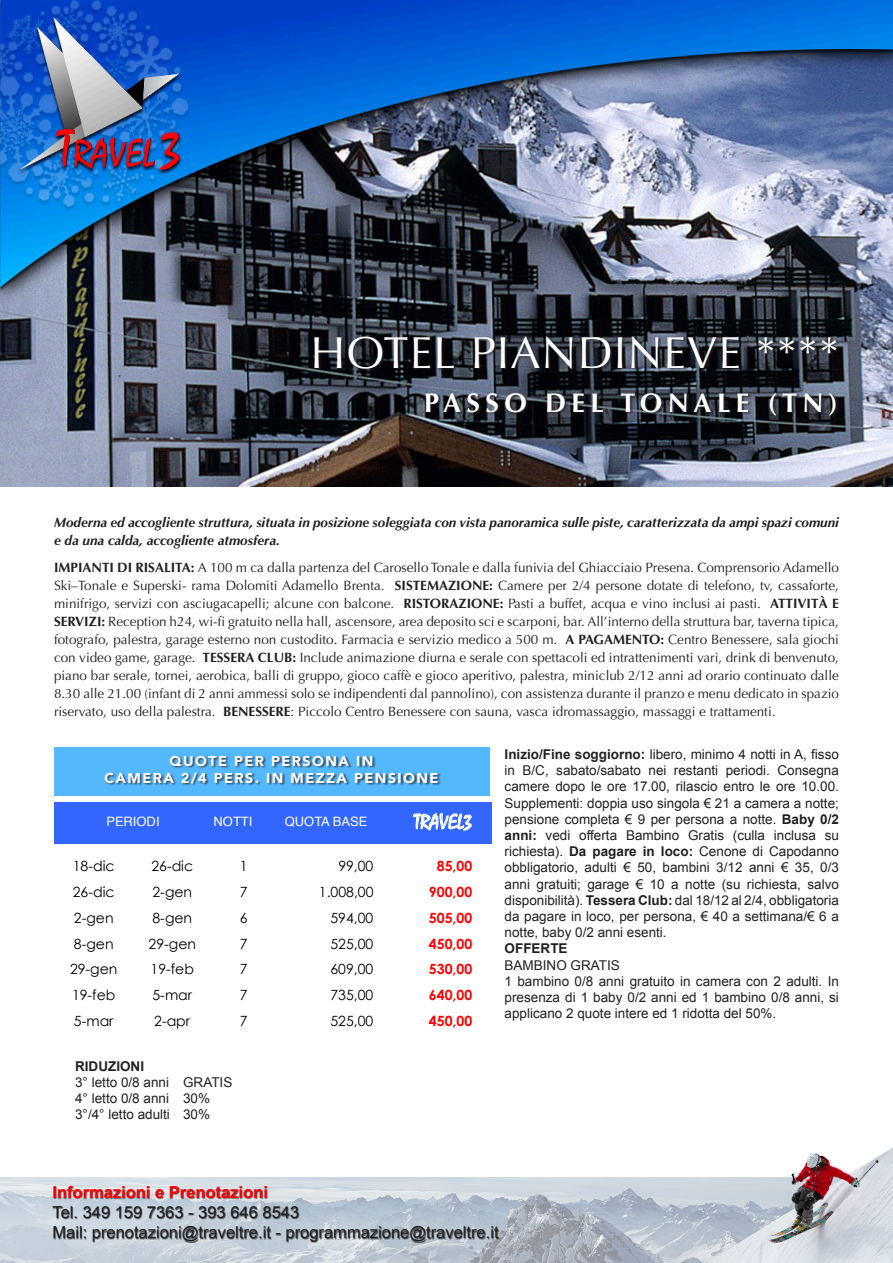
<style>
.page{position:relative;width:893px;height:1263px;background:#fff}
.page>*{position:absolute;margin:0;border:0;box-sizing:border-box;transform-origin:0 0}
.t1{font:45px "Optima";letter-spacing:.025em;color:#fff}
.t2{font:700 27px "Optima";letter-spacing:.2em;color:#fff}
.t3{font:21.15px "Mistral";color:#fff}
.t4{font:16.5px "Arial";color:#202020}
.t5{font:700 16.5px "Arial";color:#f00}
.t6{font:900 14.25px "Avenir";letter-spacing:.1em;color:#fff}
.t7{font:14.1px "Century Gothic";color:#000}
.t8{font:700 14.1px "Century Gothic";color:#f00}
.t9{font:13.5px/18px "Optima";color:#231f20;text-align:justify}
.t10{font:13.5px/16.2px "Arial";color:#231f20;text-align:justify}
.t11{font:italic 700 13.5px/18px "Optima";color:#231f20}
.t12{font:700 13.5px "Arial";color:#231f20}
.t13{font:12.9px "Helvetica";color:#fff}
.s1{font-weight:700}
</style>
<div class="page">
<img style="left:0;top:312px;width:893px;height:175px">
<img style="left:0;top:1178px;width:705px;height:85px">
<img style="left:705px;top:1147px;width:188px;height:116px">
<div style="left:53px;top:1186px;width:447px;height:57px;background:#231f20;opacity:.75"></div>
<div style="left:54px;top:747px;width:435px;height:48px;background:#54b8ff"></div>
<div style="left:104px;top:755px;width:337px;height:31px;background:#231f20;opacity:.75"></div>
<img style="left:0;top:0;width:893px;height:312px">
<div style="left:314px;top:336px;width:526px;height:36px;background:#231f20;opacity:.75"></div>
<div style="left:426px;top:393px;width:413px;height:26px;background:#231f20;opacity:.75"></div>
<div style="left:54px;top:802px;width:437px;height:42px;background:#36f"></div>
<svg style="left:413px;top:813px;width:59px;height:18px"></svg>
<p class="t1" style="left:311px;top:326px;width:530px">HOTEL PIANDINEVE ****</p>
<p class="t2" style="left:424px;top:387px;width:415px">PASSO DEL TONALE (TN)</p>
<p class="t11" style="left:54px;top:513px;width:786px">Moderna ed accogliente struttura, situata in posizione soleggiata con vista panoramica sulle piste, caratterizzata da ampi spazi comuni e da una calda, accogliente atmosfera.</p>
<p class="t9" style="left:54px;top:558px;width:786px"><span class="s1">IMPIANTI DI RISALITA:</span> A 100 m ca dalla partenza del Carosello Tonale e dalla funivia del Ghiacciaio Presena. Comprensorio Adamello Ski–Tonale e Superski- rama Dolomiti Adamello Brenta. <span class="s1">SISTEMAZIONE:</span> Camere per 2/4 persone dotate di telefono, tv, cassaforte, minifrigo, servizi con asciugacapelli; alcune con balcone. <span class="s1">RISTORAZIONE:</span> Pasti a buffet, acqua e vino inclusi ai pasti. <span class="s1">ATTIVITÀ E SERVIZI:</span> Reception h24, wi-fi gratuito nella hall, ascensore, area deposito sci e scarponi, bar. All’interno della struttura bar, taverna tipica, fotografo, palestra, garage esterno non custodito. Farmacia e servizio medico a 500 m. <span class="s1">A PAGAMENTO:</span> Centro Benessere, sala giochi con video game, garage. <span class="s1">TESSERA CLUB:</span> Include animazione diurna e serale con spettacoli ed intrattenimenti vari, drink di benvenuto, piano bar serale, tornei, aerobica, balli di gruppo, gioco caffè e gioco aperitivo, palestra, miniclub 2/12 anni ad orario continuato dalle 8.30 alle 21.00 (infant di 2 anni ammessi solo se indipendenti dal pannolino), con assistenza durante il pranzo e menu dedicato in spazio riservato, uso della palestra. <span class="s1">BENESSERE</span>: Piccolo Centro Benessere con sauna, vasca idromassaggio, massaggi e trattamenti.</p>
<p class="t6" style="left:170px;top:748px;width:205px">QUOTE PER PERSONA IN</p>
<p class="t6" style="left:104px;top:766px;width:336px">CAMERA 2/4 PERS. IN MEZZA PENSIONE</p>
<p class="t13" style="left:106px;top:811px;width:55px">PERIODI</p>
<p class="t13" style="left:214px;top:811px;width:40px">NOTTI</p>
<p class="t13" style="left:285px;top:811px;width:84px">QUOTA BASE</p>
<p class="t3" style="left:414px;top:810px;width:59px">TRAVEL3</p>
<p class="t7" style="left:73px;top:857px;width:43px">18-dic</p>
<p class="t7" style="left:151px;top:857px;width:43px">26-dic</p>
<p class="t7" style="left:240px;top:857px;width:9px">1</p>
<p class="t7" style="left:338px;top:857px;width:37px">99,00</p>
<p class="t8" style="left:437px;top:857px;width:37px">85,00</p>
<p class="t7" style="left:73px;top:883px;width:43px">26-dic</p>
<p class="t7" style="left:153px;top:883px;width:41px">2-gen</p>
<p class="t7" style="left:240px;top:883px;width:9px">7</p>
<p class="t7" style="left:319px;top:883px;width:56px">1.008,00</p>
<p class="t8" style="left:429px;top:883px;width:45px">900,00</p>
<p class="t7" style="left:74px;top:909px;width:41px">2-gen</p>
<p class="t7" style="left:153px;top:909px;width:41px">8-gen</p>
<p class="t7" style="left:240px;top:909px;width:9px">6</p>
<p class="t7" style="left:330px;top:909px;width:44px">594,00</p>
<p class="t8" style="left:429px;top:909px;width:45px">505,00</p>
<p class="t7" style="left:74px;top:935px;width:41px">8-gen</p>
<p class="t7" style="left:149px;top:935px;width:49px">29-gen</p>
<p class="t7" style="left:240px;top:935px;width:9px">7</p>
<p class="t7" style="left:330px;top:935px;width:44px">525,00</p>
<p class="t8" style="left:429px;top:934px;width:45px">450,00</p>
<p class="t7" style="left:70px;top:961px;width:49px">29-gen</p>
<p class="t7" style="left:151px;top:961px;width:45px">19-feb</p>
<p class="t7" style="left:240px;top:961px;width:9px">7</p>
<p class="t7" style="left:330px;top:961px;width:44px">609,00</p>
<p class="t8" style="left:429px;top:960px;width:45px">530,00</p>
<p class="t7" style="left:72px;top:987px;width:45px">19-feb</p>
<p class="t7" style="left:153px;top:987px;width:41px">5-mar</p>
<p class="t7" style="left:240px;top:987px;width:9px">7</p>
<p class="t7" style="left:330px;top:987px;width:44px">735,00</p>
<p class="t8" style="left:429px;top:986px;width:45px">640,00</p>
<p class="t7" style="left:74px;top:1012px;width:41px">5-mar</p>
<p class="t7" style="left:154px;top:1012px;width:37px">2-apr</p>
<p class="t7" style="left:240px;top:1012px;width:9px">7</p>
<p class="t7" style="left:330px;top:1012px;width:44px">525,00</p>
<p class="t8" style="left:429px;top:1012px;width:45px">450,00</p>
<p class="t12" style="left:75px;top:1057px;width:70px">RIDUZIONI</p>
<p class="t10" style="left:75px;top:1074px;width:159px">3° letto 0/8 anni GRATIS</p>
<p class="t10" style="left:75px;top:1090px;width:137px">4° letto 0/8 anni 30%</p>
<p class="t10" style="left:75px;top:1107px;width:137px">3°/4° letto adulti 30%</p>
<p class="t10" style="left:505px;top:746px;width:336px"><span class="s1">Inizio/Fine soggiorno:</span> libero, minimo 4 notti in A, fisso in B/C, sabato/sabato nei restanti periodi. Consegna camere dopo le ore 17.00, rilascio entro le ore 10.00.<br>Supplementi: doppia uso singola € 21 a camera a notte; pensione completa € 9 per persona a notte. <span class="s1">Baby 0/2 anni:</span> vedi offerta Bambino Gratis (culla inclusa su richiesta). <span class="s1">Da pagare in loco:</span> Cenone di Capodanno obbligatorio, adulti € 50, bambini 3/12 anni € 35, 0/3 anni gratuiti; garage € 10 a notte (su richiesta, salvo disponibilità). <span class="s1">Tessera Club:</span> dal 18/12 al 2/4, obbligatoria da pagare in loco, per persona, € 40 a settimana/€ 6 a notte, baby 0/2 anni esenti.</p>
<p class="t12" style="left:505px;top:939px;width:65px">OFFERTE</p>
<p class="t10" style="left:505px;top:957px;width:117px">BAMBINO GRATIS</p>
<p class="t10" style="left:505px;top:973px;width:336px">1 bambino 0/8 anni gratuito in camera con 2 adulti. In presenza di 1 baby 0/2 anni ed 1 bambino 0/8 anni, si applicano 2 quote intere ed 1 ridotta del 50%.</p>
<p class="t5" style="left:52px;top:1182px;width:217px">Informazioni e Prenotazioni</p>
<p class="t4" style="left:52px;top:1202px;width:248px">Tel. 349 159 7363 - 393 646 8543</p>
<p class="t4" style="left:52px;top:1221px;width:448px">Mail: prenotazioni@traveltre.it - programmazione@traveltre.it</p>
</div>
